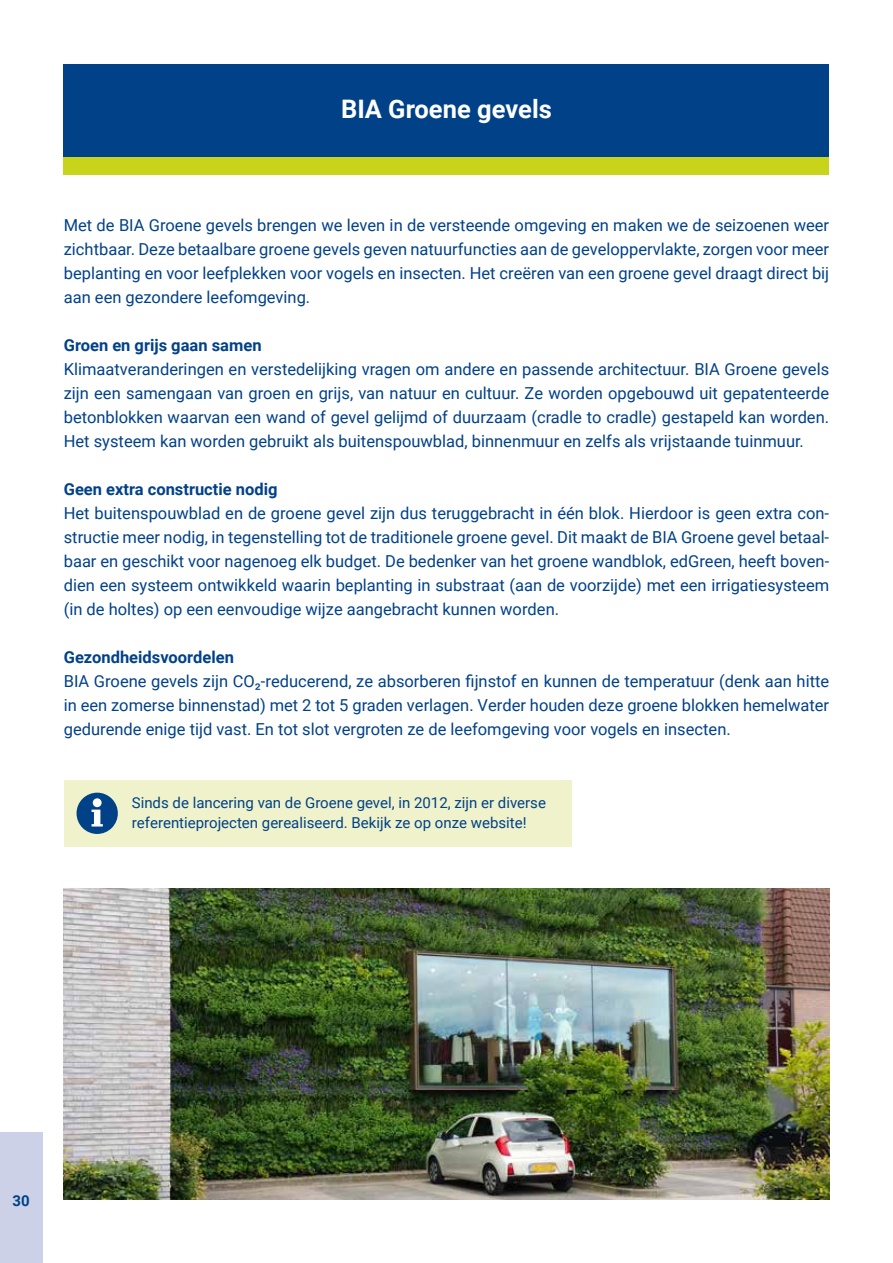
<style>
.page{position:relative;width:893px;height:1263px;background:#fff}
.page>*{position:absolute;margin:0;border:0;box-sizing:border-box;transform-origin:0 0}
.t1{font:700 25.5px "Roboto";color:#fff}
.t2{font:16.5px/24px "Roboto";color:#004188;text-align:justify}
.t3{font:700 16.5px "Roboto";color:#004188}
.t4{font:15px/19.5px "Roboto";color:#004188}
.t5{font:700 15px "Roboto";color:#004188}
</style>
<div class="page">
<div style="left:0;top:1132px;width:43px;height:131px;background:#cdd1e7"></div>
<img style="left:64px;top:889px;width:765px;height:310px">
<div style="left:64px;top:64px;width:765px;height:93px;background:#004188"></div>
<div style="left:64px;top:157px;width:765px;height:17px;background:#c7d419"></div>
<div style="left:64px;top:780px;width:507px;height:66px;background:#eff2ca"></div>
<svg style="left:77px;top:793px;width:41px;height:41px"></svg>
<h1 class="t1" style="left:341px;top:91px;width:212px">BIA Groene gevels</h1>
<p class="t2" style="left:64px;top:213px;width:767px">Met de BIA Groene gevels brengen we leven in de versteende omgeving en maken we de seizoenen weer zichtbaar. Deze betaalbare groene gevels geven natuurfuncties aan de geveloppervlakte, zorgen voor meer beplanting en voor leefplekken voor vogels en insecten. Het creëren van een groene gevel draagt direct bij aan een gezondere leefomgeving.</p>
<p class="t3" style="left:64px;top:334px;width:199px">Groen en grijs gaan samen</p>
<p class="t2" style="left:64px;top:357px;width:767px">Klimaatveranderingen en verstedelijking vragen om andere en passende architectuur. BIA Groene gevels zijn een samengaan van groen en grijs, van natuur en cultuur. Ze worden opgebouwd uit gepatenteerde betonblokken waarvan een wand of gevel gelijmd of duurzaam (cradle to cradle) gestapeld kan worden.<br>Het systeem kan worden gebruikt als buitenspouwblad, binnenmuur en zelfs als vrijstaande tuinmuur.</p>
<p class="t3" style="left:64px;top:478px;width:215px">Geen extra constructie nodig</p>
<p class="t2" style="left:64px;top:501px;width:767px">Het buitenspouwblad en de groene gevel zijn dus teruggebracht in één blok. Hierdoor is geen extra con&shy;structie meer nodig, in tegenstelling tot de traditionele groene gevel. Dit maakt de BIA Groene gevel betaal&shy;baar en geschikt voor nagenoeg elk budget. De bedenker van het groene wandblok, edGreen, heeft boven&shy;dien een systeem ontwikkeld waarin beplanting in substraat (aan de voorzijde) met een irrigatiesysteem (in de holtes) op een eenvoudige wijze aangebracht kunnen worden.</p>
<p class="t3" style="left:64px;top:646px;width:172px">Gezondheidsvoordelen</p>
<p class="t2" style="left:64px;top:669px;width:767px">BIA Groene gevels zijn CO₂-reducerend, ze absorberen fijnstof en kunnen de temperatuur (denk aan hitte in een zomerse binnenstad) met 2 tot 5 graden verlagen. Verder houden deze groene blokken hemelwater gedurende enige tijd vast. En tot slot vergroten ze de leefomgeving voor vogels en insecten.</p>
<p class="t4" style="left:132px;top:793px;width:416px">Sinds de lancering van de Groene gevel, in 2012, zijn er diverse referentieprojecten gerealiseerd. Bekijk ze op onze website!</p>
<p class="t5" style="left:13px;top:1190px;width:19px">30</p>
</div>
